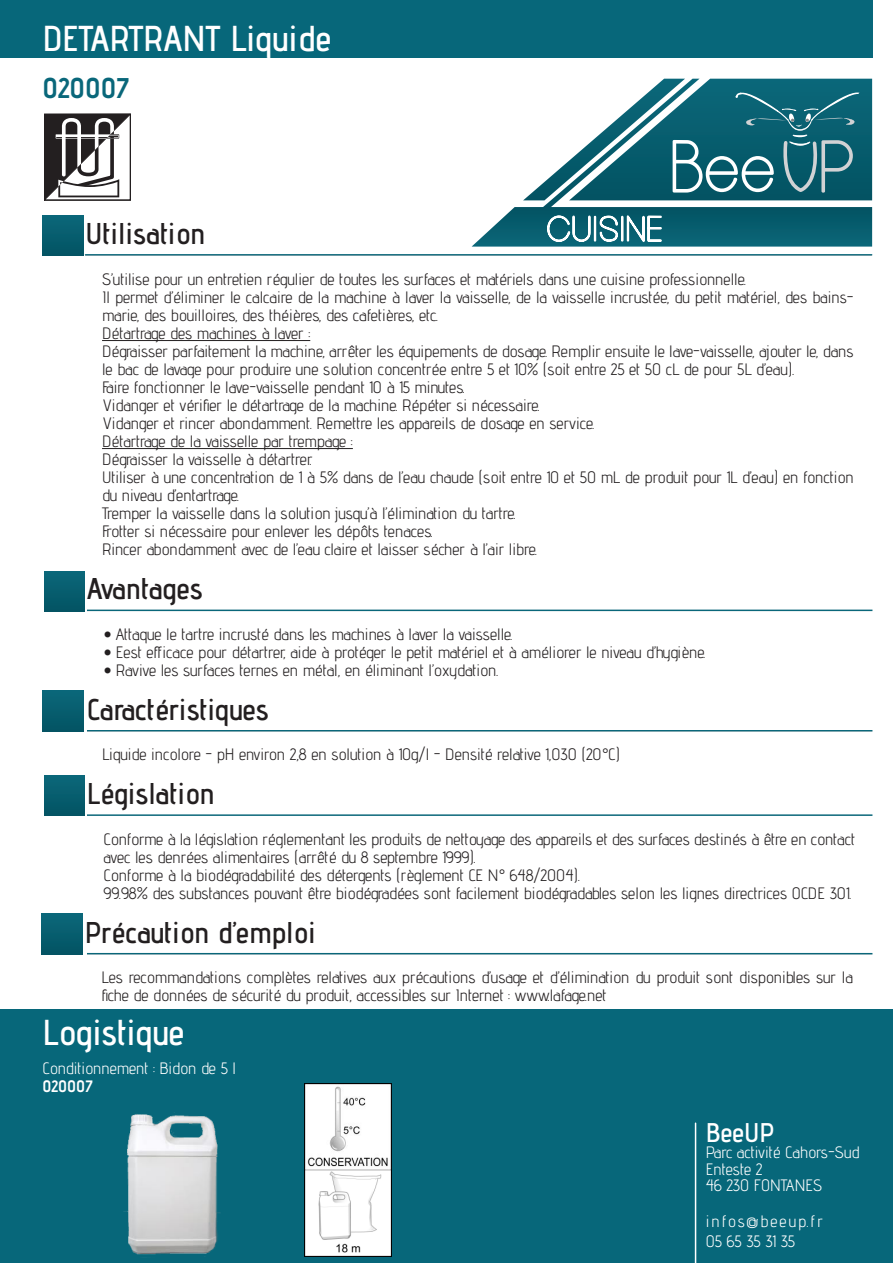
<style>
.page{position:relative;width:893px;height:1263px;background:#fff}
.page>*{position:absolute;margin:0;border:0;box-sizing:border-box;transform-origin:0 0}
.t1{font:600 36px "Advent Pro";color:#fff}
.t2{font:600 30px "Advent Pro";color:#231f20}
.t3{font:700 28.5px "Advent Pro";color:#09677a}
.t4{font:600 27px "Advent Pro";color:#fff}
.t5{font:16.5px/18px "Advent Pro";color:#231f20}
.t6{font:16.5px/16.5px "Advent Pro";color:#fff}
.t7{font:16.5px/19.8px "Advent Pro";letter-spacing:.12em;color:#fff}
.t8{font:700 16.5px "Advent Pro";color:#fff}
</style>
<div class="page">
<svg style="left:472px;top:79px;width:400px;height:168px"></svg>
<div style="left:0;top:0;width:872px;height:57px;background:#07677a"></div>
<div style="left:43px;top:215px;width:40px;height:41px;background:#065d6e"></div>
<div style="left:44px;top:571px;width:41px;height:41px;background:#065d6e"></div>
<div style="left:43px;top:691px;width:40px;height:40px;background:#065d6e"></div>
<div style="left:44px;top:775px;width:41px;height:41px;background:#065d6e"></div>
<div style="left:0;top:1010px;width:893px;height:253px;background:#07677a"></div>
<hr style="left:695px;top:1123px;width:1px;height:140px;background:#fff">
<hr style="left:102px;top:340px;width:208px;height:1px;background:#231f20">
<hr style="left:102px;top:448px;width:251px;height:1px;background:#231f20">
<img style="left:123px;top:1112px;width:98px;height:143px">
<svg style="left:44px;top:114px;width:87px;height:87px"></svg>
<div style="left:42px;top:914px;width:40px;height:40px;background:#065d6e"></div>
<img style="left:304px;top:1083px;width:87px;height:173px">
<h1 class="t1" style="left:43px;top:16px;width:290px">DETARTRANT Liquide</h1>
<h3 class="t3" style="left:43px;top:70px;width:88px">020007</h3>
<h2 class="t2" style="left:85px;top:215px;width:121px">Utilisation</h2>
<p class="t5" style="left:102px;top:270px;width:753px">S’utilise pour un entretien régulier de toutes les surfaces et matériels dans une cuisine professionnelle.<br>Il permet d’éliminer le calcaire de la machine à laver la vaisselle, de la vaisselle incrustée, du petit matériel, des bains&shy;marie, des bouilloires, des théières, des cafetières, etc.<br>Détartrage des machines à laver :<br>Dégraisser parfaitement la machine, arrêter les équipements de dosage. Remplir ensuite le lave-vaisselle, ajouter le, dans le bac de lavage pour produire une solution concentrée entre 5 et 10% (soit entre 25 et 50 cL de pour 5L d’eau).<br>Faire fonctionner le lave-vaisselle pendant 10 à 15 minutes.<br>Vidanger et vérifier le détartrage de la machine. Répéter si nécessaire.<br>Vidanger et rincer abondamment. Remettre les appareils de dosage en service.<br>Détartrage de la vaisselle par trempage :<br>Dégraisser la vaisselle à détartrer.<br>Utiliser à une concentration de 1 à 5% dans de l’eau chaude (soit entre 10 et 50 mL de produit pour 1L d’eau) en fonction du niveau d’entartrage.<br>Tremper la vaisselle dans la solution jusqu’à l’élimination du tartre.<br>Frotter si nécessaire pour enlever les dépôts tenaces.<br>Rincer abondamment avec de l’eau claire et laisser sécher à l’air libre.</p>
<h2 class="t2" style="left:87px;top:571px;width:117px">Avantages</h2>
<p class="t5" style="left:104px;top:625px;width:410px">• Attaque le tartre incrusté dans les machines à laver la vaisselle.</p>
<p class="t5" style="left:104px;top:643px;width:603px">• Eest efficace pour détartrer, aide à protéger le petit matériel et à améliorer le niveau d’hygiène.</p>
<p class="t5" style="left:104px;top:661px;width:396px">• Ravive les surfaces ternes en métal, en éliminant l’oxydation.</p>
<h2 class="t2" style="left:87px;top:691px;width:183px">Caractéristiques</h2>
<p class="t5" style="left:102px;top:745px;width:520px">Liquide incolore - pH environ 2,8 en solution à 10g/l - Densité relative 1,030 (20°C)</p>
<h2 class="t2" style="left:87px;top:775px;width:129px">Législation</h2>
<p class="t5" style="left:104px;top:829px;width:753px">Conforme à la législation réglementant les produits de nettoyage des appareils et des surfaces destinés à être en contact avec les denrées alimentaires (arrêté du 8 septembre 1999).<br>Conforme à la biodégradabilité des détergents (règlement CE N° 648/2004).<br>99.98% des substances pouvant être biodégradées sont facilement biodégradables selon les lignes directrices OCDE 301.</p>
<h2 class="t2" style="left:85px;top:914px;width:232px">Précaution d’emploi</h2>
<p class="t5" style="left:101px;top:968px;width:753px">Les recommandations complètes relatives aux précautions d’usage et d’élimination du produit sont disponibles sur la fiche de données de sécurité du produit, accessibles sur Internet : www.lafage.net</p>
<h1 class="t1" style="left:43px;top:1010px;width:143px">Logistique</h1>
<p class="t6" style="left:43px;top:1059px;width:195px">Conditionnement : Bidon de 5 l</p>
<p class="t8" style="left:43px;top:1076px;width:52px">020007</p>
<h3 class="t4" style="left:706px;top:1115px;width:70px">BeeUP</h3>
<p class="t6" style="left:706px;top:1144px;width:155px">Parc activité Cahors-Sud<br>Enteste 2<br>46 230 FONTANES</p>
<p class="t7" style="left:706px;top:1211px;width:119px">infos@beeup.fr<br>05 65 35 31 35</p>
</div>
